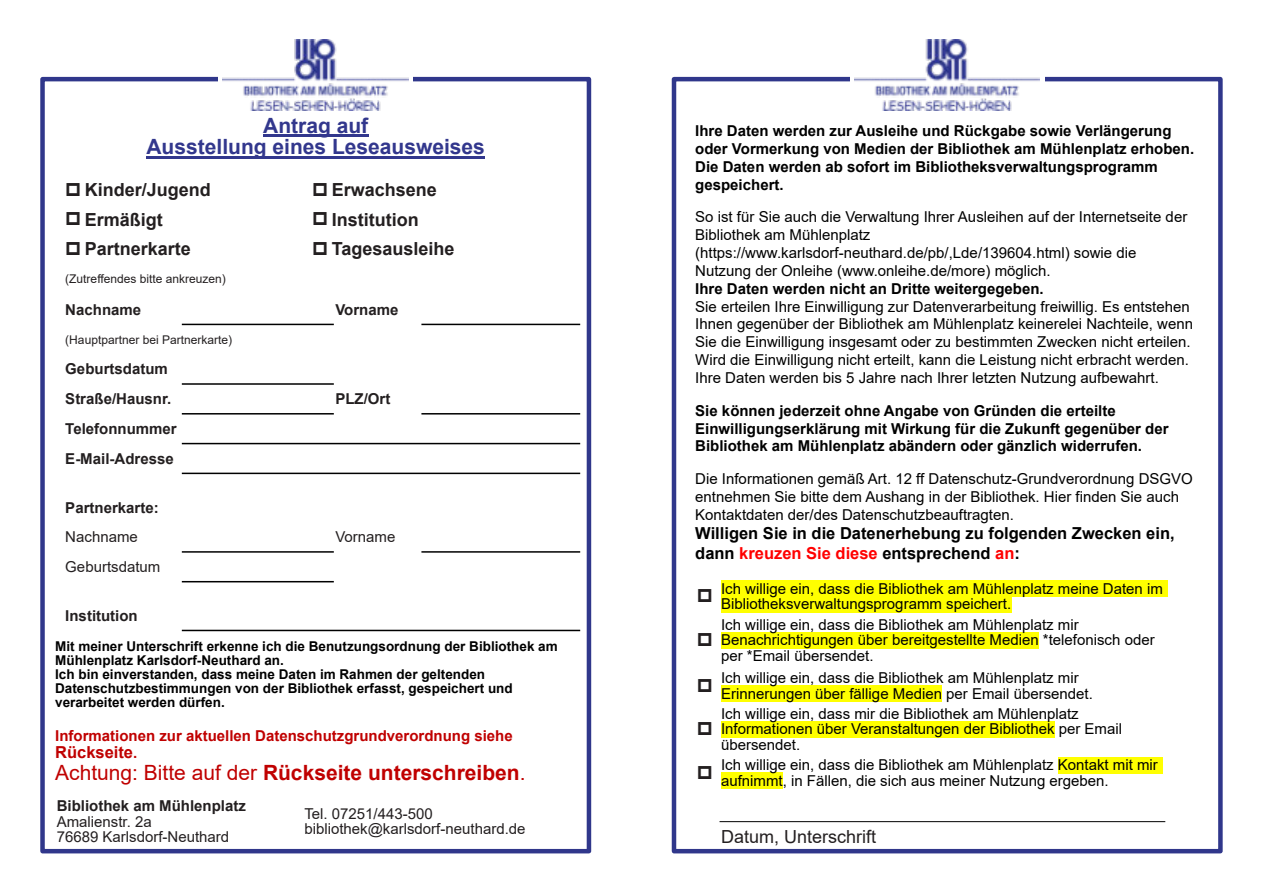
<style>
.page{position:relative;width:1263px;height:894px;background:#fff}
.page>*{position:absolute;margin:0;border:0;box-sizing:border-box;transform-origin:0 0}
.t1{font:700 21px "Arial";color:#c00000}
.t2{font:700 21px/21.8px "Arial";color:#32378d;text-align:center}
.t3{font:700 18px "Arial";color:#231f20}
.t4{font:18px "Arial";color:#231f20}
.t5{font:700 16.5px/19.6px "Arial";color:#000}
.t6{font:700 16.5px "Arial";color:#c00000}
.t7{font:15px/17.9px "Arial";color:#000}
.t8{font:700 15px/17.9px "Arial";color:#000}
.t9{font:700 15px/29.7px "Arial";color:#231f20}
.t10{font:15px/15.5px "Arial";color:#231f20}
.t11{font:700 15px "Arial";color:#c00000}
.t12{font:700 13.5px/14px "Arial";color:#000}
.t13{font:12px "Arial";color:#231f20}
.s1{font-size:15px}
.s2{font-weight:400}
.s3{color:#f00}
</style>
<div class="page">
<div style="left:40px;top:77px;width:551px;height:776px;border:4px solid #30378b"></div>
<hr style="left:182px;top:323px;width:152px;height:2px;background:#000">
<hr style="left:421px;top:323px;width:159px;height:2px;background:#000">
<hr style="left:182px;top:383px;width:152px;height:1px;background:#000">
<hr style="left:182px;top:413px;width:152px;height:1px;background:#000">
<hr style="left:421px;top:413px;width:159px;height:1px;background:#000">
<hr style="left:182px;top:442px;width:398px;height:2px;background:#000">
<hr style="left:182px;top:472px;width:398px;height:2px;background:#000">
<hr style="left:182px;top:551px;width:152px;height:1px;background:#000">
<hr style="left:421px;top:551px;width:159px;height:1px;background:#000">
<hr style="left:182px;top:580px;width:152px;height:2px;background:#000">
<hr style="left:182px;top:629px;width:398px;height:2px;background:#000">
<div style="left:218px;top:65px;width:195px;height:30px;background:#fff"></div>
<img style="left:223px;top:39px;width:185px;height:71px">
<hr style="left:263px;top:135px;width:105px;height:2px;background:#32378d">
<hr style="left:146px;top:156px;width:339px;height:3px;background:#32378d">
<div style="left:672px;top:77px;width:551px;height:776px;border:4px solid #30378b"></div>
<div style="left:721px;top:580px;width:446px;height:16px;background:#ff0"></div>
<div style="left:721px;top:595px;width:290px;height:17px;background:#ff0"></div>
<div style="left:721px;top:631px;width:318px;height:17px;background:#ff0"></div>
<div style="left:721px;top:685px;width:221px;height:16px;background:#ff0"></div>
<div style="left:721px;top:720px;width:334px;height:17px;background:#ff0"></div>
<div style="left:1058px;top:756px;width:104px;height:17px;background:#ff0"></div>
<div style="left:721px;top:772px;width:62px;height:16px;background:#ff0"></div>
<hr style="left:719px;top:821px;width:446px;height:1px;background:#000">
<div style="left:850px;top:65px;width:194px;height:30px;background:#fff"></div>
<img style="left:854px;top:39px;width:186px;height:71px">
<h1 class="t2" style="left:146px;top:116px;width:340px">Antrag auf<br>Ausstellung eines Leseausweises</h1>
<p class="t3" style="left:85px;top:182px;width:128px">Kinder/Jugend</p>
<p class="t3" style="left:332px;top:182px;width:107px">Erwachsene</p>
<p class="t3" style="left:85px;top:212px;width:80px">Ermäßigt</p>
<p class="t3" style="left:332px;top:212px;width:88px">Institution</p>
<p class="t3" style="left:85px;top:242px;width:108px">Partnerkarte</p>
<p class="t3" style="left:332px;top:242px;width:124px">Tagesausleihe</p>
<p class="t13" style="left:65px;top:274px;width:162px">(Zutreffendes bitte ankreuzen)</p>
<p class="t9" style="left:65px;top:296px;width:77px">Nachname</p>
<p class="t9" style="left:335px;top:296px;width:65px">Vorname</p>
<p class="t13" style="left:65px;top:335px;width:168px">(Hauptpartner bei Partnerkarte)</p>
<p class="t9" style="left:65px;top:355px;width:107px">Geburtsdatum<br>Straße/Hausnr.</p>
<p class="t9" style="left:335px;top:385px;width:56px">PLZ/Ort</p>
<p class="t9" style="left:65px;top:415px;width:113px">Telefonnummer<br>E-Mail-Adresse</p>
<p class="t9" style="left:65px;top:493px;width:95px">Partnerkarte:</p>
<p class="t10" style="left:65px;top:530px;width:74px">Nachname</p>
<p class="t10" style="left:335px;top:530px;width:62px">Vorname</p>
<p class="t10" style="left:65px;top:560px;width:97px">Geburtsdatum</p>
<p class="t9" style="left:65px;top:602px;width:74px">Institution</p>
<p class="t12" style="left:55px;top:640px;width:504px">Mit meiner Unterschrift erkenne ich die Benutzungsordnung der Bibliothek am Mühlenplatz Karlsdorf-Neuthard an.<br>Ich bin einverstanden, dass meine Daten im Rahmen der geltenden Datenschutzbestimmungen von der Bibliothek erfasst, gespeichert und verarbeitet werden dürfen.</p>
<p class="t11" style="left:55px;top:730px;width:459px">Informationen zur aktuellen Datenschutzgrundverordnung siehe</p>
<p class="t6" style="left:55px;top:745px;width:84px">Rückseite<span class="s1">.</span></p>
<h1 class="t1" style="left:55px;top:764px;width:472px"><span class="s2">Achtung: Bitte auf der</span> Rückseite unterschreiben<span class="s2">.</span></h1>
<p class="t9" style="left:57px;top:792px;width:191px">Bibliothek am Mühlenplatz</p>
<p class="t10" style="left:57px;top:814px;width:174px">Amalienstr. 2a<br>76689 Karlsdorf-Neuthard</p>
<p class="t10" style="left:304px;top:806px;width:223px">Tel. 07251/443-500 bibliothek@karlsdorf-neuthard.de</p>
<p class="t8" style="left:695px;top:123px;width:500px">Ihre Daten werden zur Ausleihe und Rückgabe sowie Verlängerung oder Vormerkung von Medien der Bibliothek am Mühlenplatz erhoben.<br>Die Daten werden ab sofort im Bibliotheksverwaltungsprogramm gespeichert.</p>
<p class="t7" style="left:695px;top:209px;width:493px">So ist für Sie auch die Verwaltung Ihrer Ausleihen auf der Internetseite der Bibliothek am Mühlenplatz (https://www.karlsdorf-neuthard.de/pb/,Lde/139604.html) sowie die Nutzung der Onleihe (www.onleihe.de/more) möglich.</p>
<p class="t8" style="left:695px;top:281px;width:350px">Ihre Daten werden nicht an Dritte weitergegeben.</p>
<p class="t7" style="left:695px;top:298px;width:499px">Sie erteilen Ihre Einwilligung zur Datenverarbeitung freiwillig. Es entstehen Ihnen gegenüber der Bibliothek am Mühlenplatz keinerelei Nachteile, wenn Sie die Einwilligung insgesamt oder zu bestimmten Zwecken nicht erteilen.<br>Wird die Einwilligung nicht erteilt, kann die Leistung nicht erbracht werden.<br>Ihre Daten werden bis 5 Jahre nach Ihrer letzten Nutzung aufbewahrt.</p>
<p class="t8" style="left:695px;top:402px;width:475px">Sie können jederzeit ohne Angabe von Gründen die erteilte<br>Einwilligungserklärung mit Wirkung für die Zukunft gegenüber der<br>Bibliothek am Mühlenplatz abändern oder gänzlich widerrufen.</p>
<p class="t7" style="left:695px;top:471px;width:499px">Die Informationen gemäß Art. 12 ff Datenschutz-Grundverordnung DSGVO entnehmen Sie bitte dem Aushang in der Bibliothek. Hier finden Sie auch<br>Kontaktdaten der/des Datenschutzbeauftragten.</p>
<p class="t5" style="left:695px;top:525px;width:481px">Willigen Sie in die Datenerhebung zu folgenden Zwecken ein, dann <span class="s3">kreuzen Sie diese</span> entsprechend <span class="s3">an</span>:</p>
<p class="t7" style="left:721px;top:582px;width:443px;line-height:15.5px">Ich willige ein, dass die Bibliothek am Mühlenplatz meine Daten im<br>Bibliotheksverwaltungsprogramm speichert.</p>
<p class="t7" style="left:721px;top:618px;width:435px;line-height:15.5px">Ich willige ein, dass die Bibliothek am Mühlenplatz mir<br>Benachrichtigungen über bereitgestellte Medien *telefonisch oder per *Email übersendet.</p>
<p class="t7" style="left:721px;top:671px;width:373px;line-height:15.5px">Ich willige ein, dass die Bibliothek am Mühlenplatz mir<br>Erinnerungen über fällige Medien per Email übersendet.</p>
<p class="t7" style="left:721px;top:707px;width:403px;line-height:15.5px">Ich willige ein, dass mir die Bibliothek am Mühlenplatz<br>Informationen über Veranstaltungen der Bibliothek per Email übersendet.</p>
<p class="t7" style="left:721px;top:758px;width:438px;line-height:15.5px">Ich willige ein, dass die Bibliothek am Mühlenplatz Kontakt mit mir aufnimmt, in Fällen, die sich aus meiner Nutzung ergeben.</p>
<p class="t4" style="left:721px;top:829px;width:157px">Datum, Unterschrift</p>
</div>
